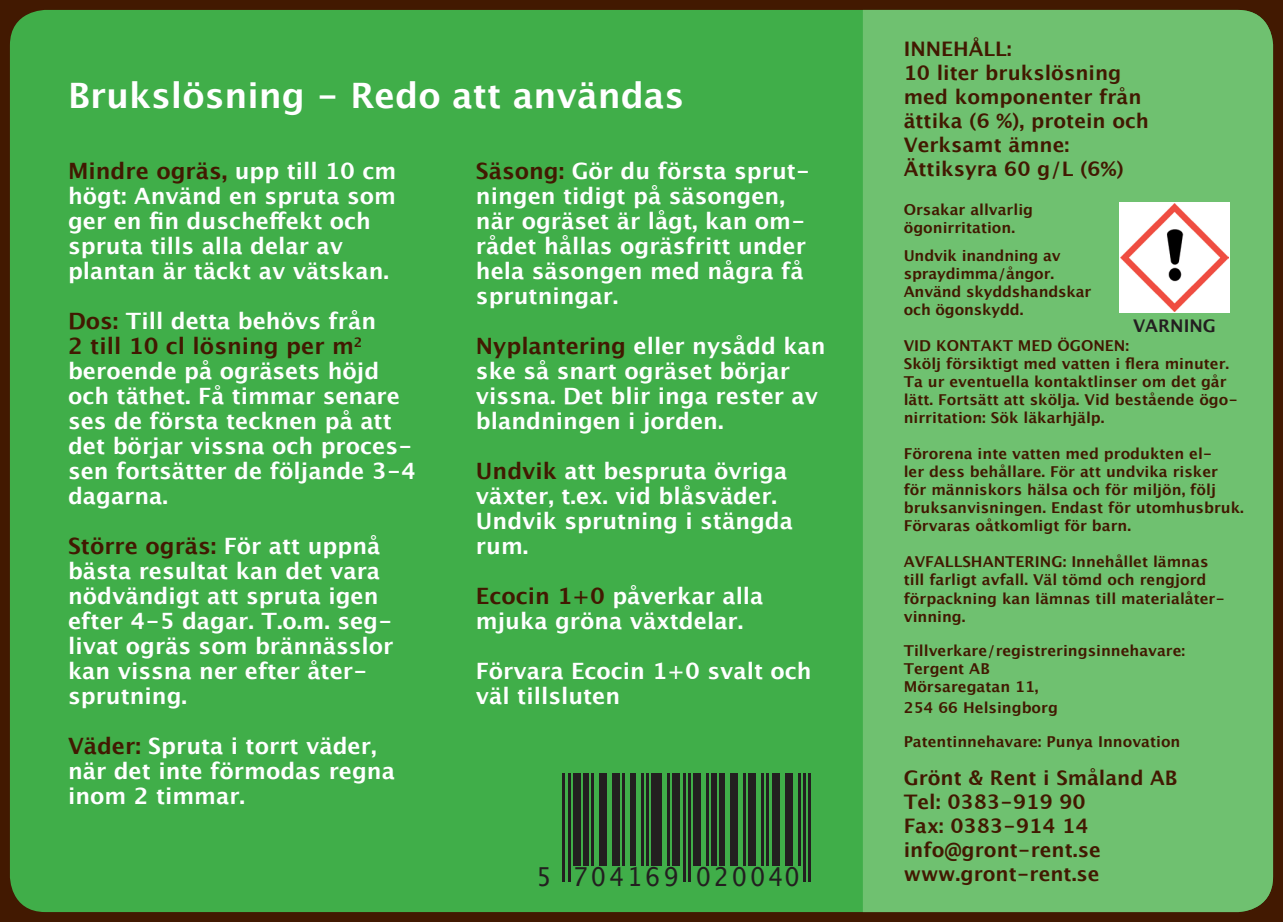
<style>
.page{position:relative;width:1283px;height:922px;background:#fff}
.page>*{position:absolute;margin:0;border:0;box-sizing:border-box;transform-origin:0 0}
.t1{font:700 35px "Lucida Grande";color:#fff}
.t2{font:26.25px "Lucida Grande";letter-spacing:.12em;color:#231f20;scale:.93 1}
.t3{font:700 22.5px/25px "Lucida Grande";color:#fff}
.t4{font:700 20px/24px "Lucida Grande";color:#421901}
.t5{font:700 17.5px "Lucida Grande";color:#231f20}
.t6{font:700 15px/18px "Lucida Grande";color:#421901}
.s1{color:#421901}
</style>
<div class="page">
<div style="left:0;top:0;width:1283px;height:921px;background:#421901"></div>
<div style="left:10px;top:10px;width:1263px;height:901px;background:#40ae49;border-radius:35px"></div>
<div style="left:863px;top:10px;width:410px;height:901px;background:#6fc170"></div>
<hr style="left:562px;top:772px;width:3px;height:109px;background:#231f20">
<hr style="left:568px;top:772px;width:2px;height:109px;background:#231f20">
<div style="left:573px;top:772px;width:8px;height:93px;background:#231f20"></div>
<div style="left:583px;top:772px;width:6px;height:93px;background:#231f20"></div>
<hr style="left:591px;top:772px;width:3px;height:93px;background:#231f20">
<div style="left:599px;top:772px;width:8px;height:93px;background:#231f20"></div>
<div style="left:612px;top:772px;width:8px;height:93px;background:#231f20"></div>
<hr style="left:623px;top:772px;width:2px;height:93px;background:#231f20">
<div style="left:630px;top:772px;width:6px;height:93px;background:#231f20"></div>
<hr style="left:641px;top:772px;width:2px;height:93px;background:#231f20">
<hr style="left:646px;top:772px;width:3px;height:93px;background:#231f20">
<div style="left:651px;top:772px;width:11px;height:93px;background:#231f20"></div>
<hr style="left:667px;top:772px;width:3px;height:93px;background:#231f20">
<div style="left:672px;top:772px;width:8px;height:93px;background:#231f20"></div>
<hr style="left:683px;top:772px;width:2px;height:109px;background:#231f20">
<hr style="left:688px;top:772px;width:2px;height:109px;background:#231f20">
<div style="left:693px;top:772px;width:8px;height:93px;background:#231f20"></div>
<hr style="left:706px;top:772px;width:3px;height:93px;background:#231f20">
<div style="left:711px;top:772px;width:6px;height:93px;background:#231f20"></div>
<div style="left:719px;top:772px;width:5px;height:93px;background:#231f20"></div>
<div style="left:730px;top:772px;width:7px;height:93px;background:#231f20"></div>
<hr style="left:743px;top:772px;width:2px;height:93px;background:#231f20">
<div style="left:748px;top:772px;width:8px;height:93px;background:#231f20"></div>
<hr style="left:761px;top:772px;width:3px;height:93px;background:#231f20">
<hr style="left:766px;top:772px;width:3px;height:93px;background:#231f20">
<div style="left:771px;top:772px;width:8px;height:93px;background:#231f20"></div>
<div style="left:784px;top:772px;width:8px;height:93px;background:#231f20"></div>
<hr style="left:798px;top:772px;width:2px;height:93px;background:#231f20">
<hr style="left:803px;top:772px;width:2px;height:109px;background:#231f20">
<hr style="left:808px;top:772px;width:3px;height:109px;background:#231f20">
<div style="left:1119px;top:202px;width:111px;height:111px;background:#fff"></div>
<img style="left:1120px;top:204px;width:108px;height:108px">
<p class="t1" style="left:68px;top:67px;width:618px">Brukslösning - Redo att användas</p>
<p class="t3" style="left:68px;top:158px;width:330px"><span class="s1">Mindre ogräs,</span> upp till 10 cm högt: Använd en spruta som ger en fin duscheffekt och spruta tills alla delar av plantan är täckt av vätskan.</p>
<p class="t3" style="left:68px;top:308px;width:349px"><span class="s1">Dos:</span> Till detta behövs från<br><span class="s1">2 till 10 cl lösning per m</span><sup>2 </sup>beroende på ogräsets höjd och täthet. Få timmar senare ses de första tecknen på att det börjar vissna och proces&shy;sen fortsätter de följande 3-4 dagarna.</p>
<p class="t3" style="left:68px;top:533px;width:327px"><span class="s1">Större ogräs:</span> För att uppnå bästa resultat kan det vara nödvändigt att spruta igen efter 4-5 dagar. T.o.m. seg&shy;livat ogräs som brännässlor kan vissna ner efter åter&shy;sprutning.</p>
<p class="t3" style="left:68px;top:733px;width:328px"><span class="s1">Väder:</span> Spruta i torrt väder, när det inte förmodas regna inom 2 timmar.</p>
<p class="t3" style="left:476px;top:158px;width:336px"><span class="s1">Säsong:</span> Gör du första sprut&shy;ningen tidigt på säsongen, när ogräset är lågt, kan om&shy;rådet hållas ogräsfritt under hela säsongen med några få sprutningar.</p>
<p class="t3" style="left:476px;top:333px;width:351px"><span class="s1">Nyplantering</span> eller nysådd kan ske så snart ogräset börjar vissna. Det blir inga rester av blandningen i jorden.</p>
<p class="t3" style="left:476px;top:458px;width:319px"><span class="s1">Undvik</span> att bespruta övriga växter, t.ex. vid blåsväder.<br>Undvik sprutning i stängda rum.</p>
<p class="t3" style="left:476px;top:583px;width:289px"><span class="s1">Ecocin 1+0</span> påverkar alla mjuka gröna växtdelar.</p>
<p class="t3" style="left:476px;top:658px;width:337px">Förvara Ecocin 1+0 svalt och väl tillsluten</p>
<p class="t2" style="left:536px;top:861px;width:285px">5 704169 020040</p>
<p class="t4" style="left:904px;top:37px;width:109px">INNEHÅLL:</p>
<p class="t4" style="left:904px;top:61px;width:219px">10 liter brukslösning</p>
<p class="t4" style="left:904px;top:85px;width:239px">med komponenter från</p>
<p class="t4" style="left:904px;top:109px;width:247px">ättika (6 %), protein och</p>
<p class="t4" style="left:904px;top:133px;width:221px">Verksamt ämne:<br>Ättiksyra 60 g/L (6%)</p>
<p class="t6" style="left:904px;top:201px;width:131px">Orsakar allvarlig ögonirritation.</p>
<p class="t6" style="left:904px;top:247px;width:189px">Undvik inandning av spraydimma/ångor.<br>Använd skyddshandskar och ögonskydd.</p>
<p class="t6" style="left:904px;top:337px;width:336px">VID KONTAKT MED ÖGONEN:<br>Skölj försiktigt med vatten i flera minuter.<br>Ta ur eventuella kontaktlinser om det går lätt. Fortsätt att skölja. Vid bestående ögo&shy;nirritation: Sök läkarhjälp.</p>
<p class="t6" style="left:904px;top:445px;width:342px">Förorena inte vatten med produkten el-<br>ler dess behållare. För att undvika risker för människors hälsa och för miljön, följ bruksanvisningen. Endast för utomhusbruk.<br>Förvaras oåtkomligt för barn.</p>
<p class="t6" style="left:904px;top:553px;width:323px">AVFALLSHANTERING: Innehållet lämnas till farligt avfall. Väl tömd och rengjord förpackning kan lämnas till materialåter&shy;vinning.</p>
<p class="t5" style="left:1133px;top:312px;width:84px">VARNING</p>
<p class="t6" style="left:904px;top:641px;width:283px">Tillverkare/registreringsinnehavare:</p>
<p class="t6" style="left:904px;top:659px;width:88px">Tergent AB</p>
<p class="t6" style="left:904px;top:677px;width:136px">Mörsaregatan 11,</p>
<p class="t6" style="left:904px;top:698px;width:156px">254 66 Helsingborg</p>
<p class="t6" style="left:904px;top:732px;width:278px">Patentinnehavare: Punya Innovation</p>
<p class="t4" style="left:904px;top:765px;width:275px">Grönt &amp; Rent i Småland AB</p>
<p class="t4" style="left:904px;top:789px;width:183px">Tel: 0383-919 90</p>
<p class="t4" style="left:904px;top:813px;width:186px">Fax: 0383-914 14</p>
<p class="t4" style="left:904px;top:837px;width:198px">info@gront-rent.se</p>
<p class="t4" style="left:904px;top:861px;width:197px">www.gront-rent.se</p>
</div>
